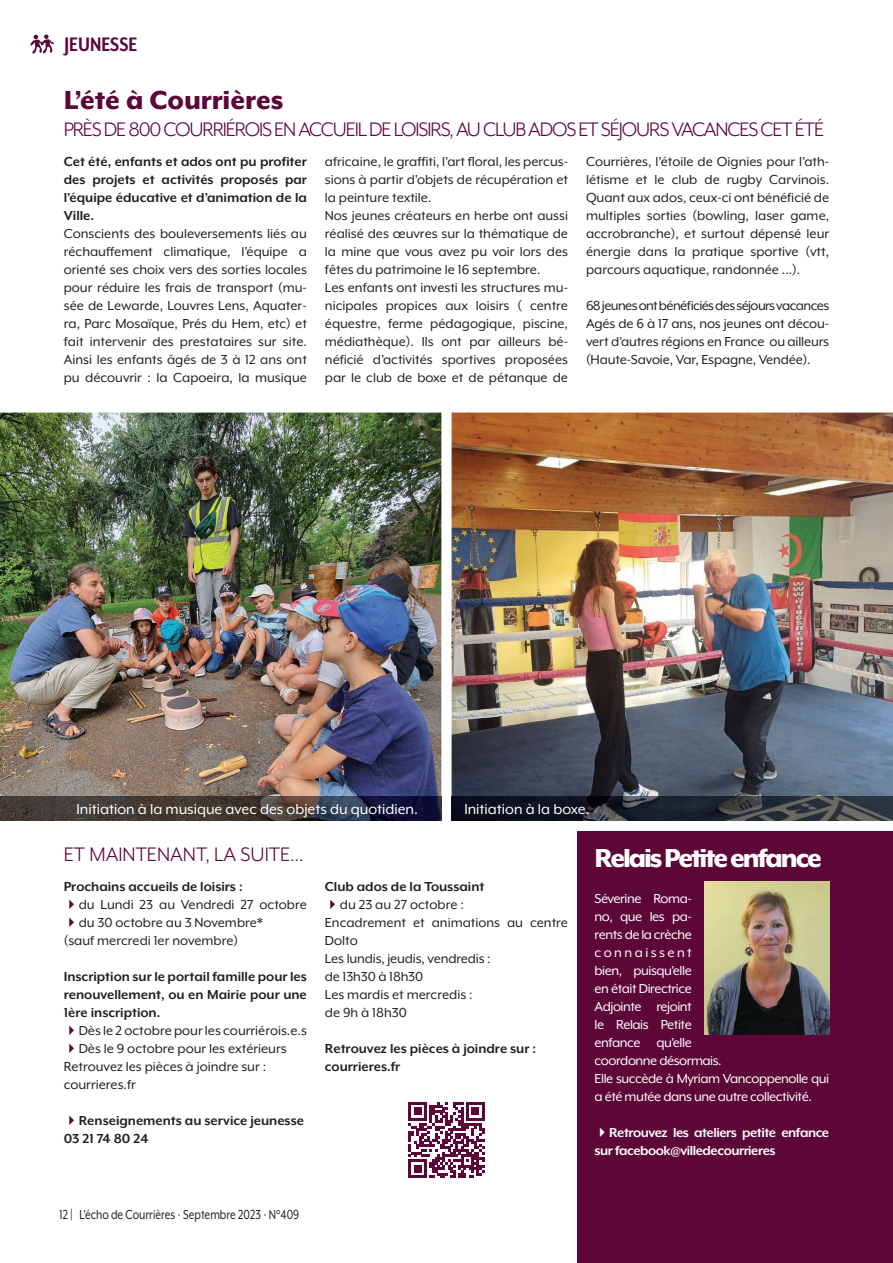
<style>
.page{position:relative;width:893px;height:1263px;background:#fff}
.page>*{position:absolute;margin:0;border:0;box-sizing:border-box;transform-origin:0 0}
.t1{font:800 30px "Mr Eaves XL Mod OT";letter-spacing:-.07em;color:#fff}
.t2{font:800 30px "Mr Eaves XL Mod OT";color:#5d0638}
.t3{font:22.5px "Mr Eaves XL Mod OT";letter-spacing:-.05em;color:#5d0638}
.t4{font:22.5px "Mr Eaves XL Mod OT";color:#5d0638}
.t5{font:700 22.5px "Mr Eaves XL Mod Nar OT";color:#5d0638}
.t6{font:16.5px "Mr Eaves XL Mod OT";color:#fff}
.t7{font:15px/18px "Mr Eaves XL Mod OT";color:#231f20}
.t8{font:700 15px/18px "Mr Eaves XL Mod OT";color:#231f20;text-align:justify}
.t9{font:15px/18px "Mr Eaves XL Mod OT";letter-spacing:-.03em;color:#fff}
.t10{font:700 15px/18px "Mr Eaves XL Mod OT";letter-spacing:-.03em;color:#fff}
.t11{font:15px "Mr Eaves XL Mod OT";color:#231f20;scale:.8 1}
.s1{color:#5d0638}
</style>
<div class="page">
<div style="left:577px;top:832px;width:316px;height:431px;background:#5d0638"></div>
<img style="left:0;top:413px;width:441px;height:384px">
<img style="left:452px;top:413px;width:441px;height:384px">
<svg style="left:30px;top:34px;width:24px;height:20px"></svg>
<img style="left:705px;top:881px;width:124px;height:153px">
<img style="left:452px;top:797px;width:441px;height:24px">
<img style="left:0;top:797px;width:441px;height:24px">
<svg style="left:409px;top:1102px;width:75px;height:76px"></svg>
<h2 class="t5" style="left:65px;top:33px;width:74px">JEUNESSE</h2>
<h1 class="t2" style="left:64px;top:83px;width:221px">L’été à Courrières</h1>
<h2 class="t3" style="left:64px;top:118px;width:762px">PRÈS DE 800 COURRIÉROIS EN ACCUEIL DE LOISIRS, AU CLUB ADOS ET SÉJOURS VACANCES CET ÉTÉ</h2>
<p class="t8" style="left:64px;top:153px;width:245px">Cet été, enfants et ados ont pu profiter des projets et activités proposés par l’équipe éducative et d’animation de la Ville.</p>
<p class="t7" style="left:64px;top:225px;width:245px;text-align:justify">Conscients des bouleversements liés au réchauffement climatique, l’équipe a orienté ses choix vers des sorties locales pour réduire les frais de transport (mu&shy;sée de Lewarde, Louvres Lens, Aquater&shy;ra, Parc Mosaïque, Prés du Hem, etc) et fait intervenir des prestataires sur site.<br>Ainsi les enfants âgés de 3 à 12 ans ont pu découvrir : la Capoeira, la musique</p>
<p class="t7" style="left:325px;top:153px;width:245px">africaine, le graffiti, l’art floral, les percus&shy;sions à partir d’objets de récupération et la peinture textile.<br>Nos jeunes créateurs en herbe ont aussi réalisé des œuvres sur la thématique de la mine que vous avez pu voir lors des fêtes du patrimoine le 16 septembre.<br>Les enfants ont investi les structures mu&shy;nicipales propices aux loisirs ( centre équestre, ferme pédagogique, piscine, médiathèque). Ils ont par ailleurs bé&shy;néficié d’activités sportives proposées par le club de boxe et de pétanque de</p>
<p class="t7" style="left:586px;top:153px;width:245px;text-align:justify">Courrières, l’étoile de Oignies pour l’ath&shy;létisme et le club de rugby Carvinois.<br>Quant aux ados, ceux-ci ont bénéficié de multiples sorties (bowling, laser game, accrobranche), et surtout dépensé leur énergie dans la pratique sportive (vtt, parcours aquatique, randonnée ...).</p>
<p class="t7" style="left:586px;top:297px;width:245px;text-align:justify">68 jeunes ont bénéficiés des séjours vacances Agés de 6 à 17 ans, nos jeunes ont décou&shy;vert d’autres régions en France ou ailleurs (Haute-Savoie, Var, Espagne, Vendée).</p>
<p class="t6" style="left:76px;top:801px;width:343px">Initiation à la musique avec des objets du quotidien.</p>
<p class="t6" style="left:464px;top:801px;width:127px">Initiation à la boxe.</p>
<h2 class="t4" style="left:64px;top:843px;width:242px">ET MAINTENANT, LA SUITE…</h2>
<p class="t8" style="left:64px;top:877px;width:180px">Prochains accueils de loisirs :</p>
<p class="t7" style="left:64px;top:895px;width:245px"><span class="s1">✔</span>du Lundi 23 au Vendredi 27 octobre</p>
<p class="t7" style="left:64px;top:913px;width:200px"><span class="s1">✔</span>du 30 octobre au 3 Novembre* (sauf mercredi 1er novembre)</p>
<p class="t8" style="left:64px;top:967px;width:245px">Inscription sur le portail famille pour les renouvellement, ou en Mairie pour une 1ère inscription.</p>
<p class="t7" style="left:64px;top:1021px;width:245px"><span class="s1">✔</span>Dès le 2 octobre pour les courriérois.e.s</p>
<p class="t7" style="left:64px;top:1039px;width:224px"><span class="s1">✔</span>Dès le 9 octobre pour les extérieurs<br>Retrouvez les pièces à joindre sur : courrieres.fr</p>
<p class="t8" style="left:64px;top:1111px;width:242px"><span class="s1">✔</span>Renseignements au service jeunesse<br>03 21 74 80 24</p>
<p class="t8" style="left:325px;top:877px;width:161px">Club ados de la Toussaint</p>
<p class="t7" style="left:325px;top:895px;width:245px"><span class="s1">✔</span>du 23 au 27 octobre :<br>Encadrement et animations au centre<br>Dolto<br>Les lundis, jeudis, vendredis :<br>de 13h30 à 18h30<br>Les mardis et mercredis :<br>de 9h à 18h30</p>
<p class="t8" style="left:325px;top:1039px;width:213px">Retrouvez les pièces à joindre sur : courrieres.fr</p>
<p class="t11" style="left:60px;top:1207px;width:301px">12 | L’écho de Courrières · Septembre 2023 · N°409</p>
<h1 class="t1" style="left:595px;top:841px;width:229px">Relais Petite enfance</h1>
<p class="t9" style="left:595px;top:890px;width:236px">Séverine Roma-<br>no, que les pa-<br>rents de la crèche<br>connaissent<br>bien, puisqu’elle<br>en était Directrice<br>Adjointe rejoint<br>le Relais Petite<br>enfance qu’elle<br>coordonne désormais.<br>Elle succède à Myriam Vancoppenolle qui a été mutée dans une autre collectivité.</p>
<p class="t10" style="left:595px;top:1124px;width:236px">✔Retrouvez les ateliers petite enfance sur facebook@villedecourrieres</p>
</div>
